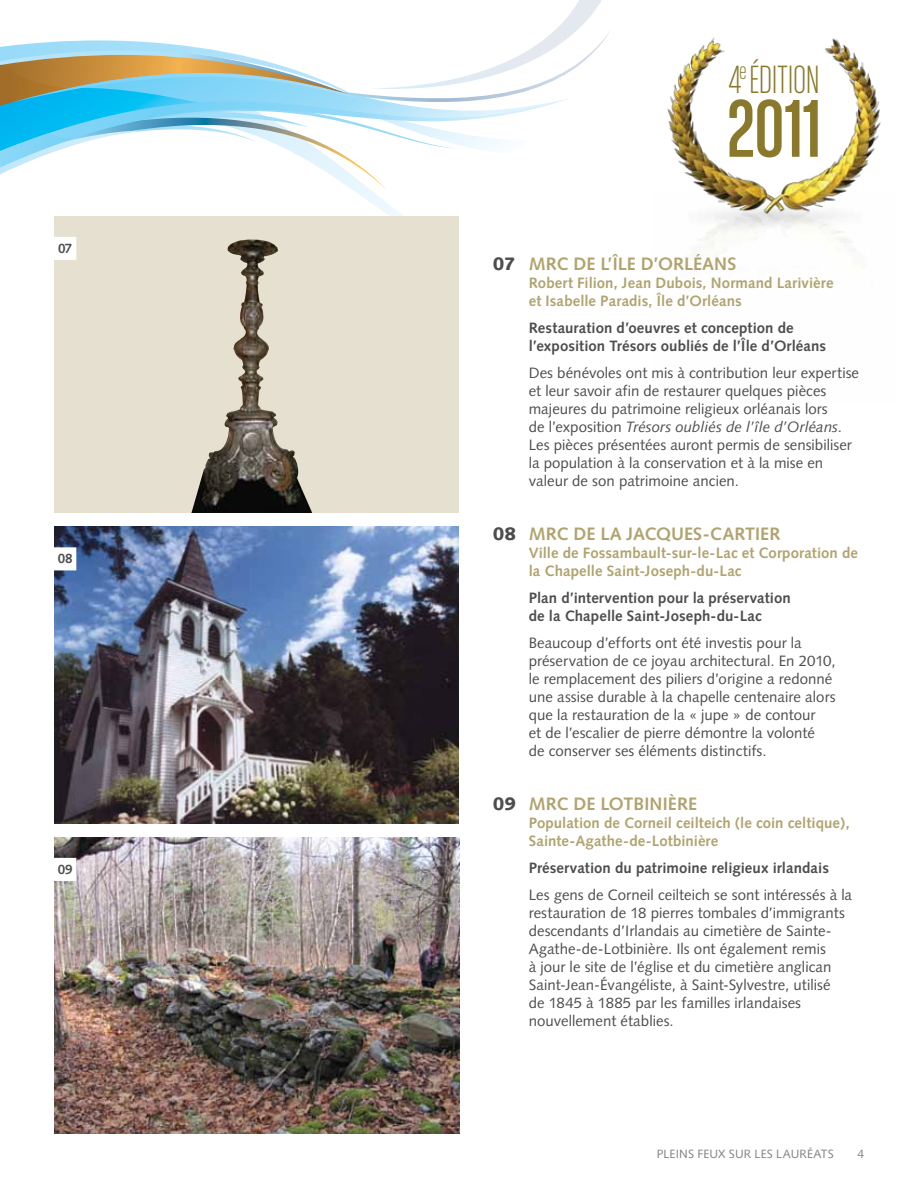
<style>
.page{position:relative;width:918px;height:1188px;background:#fff}
.page>*{position:absolute;margin:0;border:0;box-sizing:border-box;transform-origin:0 0}
.t1{font:87.15px "Chalet Comprime Cologne Eighty";color:#8a792b}
.t2{font:41.85px "Chalet Comprime Milan Eighty";letter-spacing:-.005em;color:#8a792b}
.t3{font:700 18px "Syntax";color:#b1a36f}
.t4{font:15px/18px "Syntax";color:#4d4d4f}
.t5{font:700 15px/18px "Syntax";letter-spacing:.005em;color:#b1a36f}
.t6{font:700 15px/18px "Syntax";letter-spacing:.005em;color:#4d4d4f}
.t7{font:700 13.5px "Syntax";color:#4d4d4f}
.t8{font:12px "Syntax";letter-spacing:.01em;color:#808285}
.s1{font-weight:900;color:#4d4d4f}
.s2{font-style:italic}
</style>
<div class="page">
<svg style="left:355px;top:191px;width:48px;height:25px"></svg>
<svg style="left:0;top:0;width:610px;height:191px"></svg>
<div style="left:54px;top:216px;width:405px;height:297px;background:#e5e0d0"></div>
<img style="left:191px;top:240px;width:121px;height:273px">
<div style="left:53px;top:237px;width:23px;height:23px;background:#fff"></div>
<img style="left:54px;top:526px;width:405px;height:298px">
<div style="left:53px;top:547px;width:23px;height:23px;background:#fff"></div>
<img style="left:54px;top:837px;width:405px;height:297px">
<div style="left:53px;top:858px;width:23px;height:23px;background:#fff"></div>
<img style="left:667px;top:37px;width:214px;height:194px">
<p class="t7" style="left:58px;top:241px;width:16px">07</p>
<p class="t7" style="left:58px;top:551px;width:16px">08</p>
<p class="t7" style="left:58px;top:862px;width:16px">09</p>
<h2 class="t2" style="left:729px;top:57px;width:92px">4<sup>e</sup>ÉDITION</h2>
<h1 class="t1" style="left:727px;top:81px;width:96px">2011</h1>
<p class="t3" style="left:493px;top:253px;width:245px"><span class="s1">07</span> MRC DE L’ÎLE D’ORLÉANS</p>
<p class="t5" style="left:529px;top:274px;width:306px">Robert Filion, Jean Dubois, Normand Larivière et Isabelle Paradis, Île d’Orléans</p>
<p class="t6" style="left:529px;top:319px;width:299px">Restauration d’oeuvres et conception de l’exposition Trésors oubliés de l’Île d’Orléans</p>
<p class="t4" style="left:529px;top:364px;width:332px">Des bénévoles ont mis à contribution leur expertise et leur savoir afin de restaurer quelques pièces majeures du patrimoine religieux orléanais lors<br>de l’exposition <span class="s2">Trésors oubliés de l’île d’Orléans</span>.<br>Les pièces présentées auront permis de sensibiliser la population à la conservation et à la mise en valeur de son patrimoine ancien.</p>
<p class="t3" style="left:493px;top:523px;width:289px"><span class="s1">08</span> MRC DE LA JACQUES-CARTIER</p>
<p class="t5" style="left:529px;top:544px;width:331px">Ville de Fossambault-sur-le-Lac et Corporation de la Chapelle Saint-Joseph-du-Lac</p>
<p class="t6" style="left:529px;top:589px;width:264px">Plan d’intervention pour la préservation de la Chapelle Saint-Joseph-du-Lac</p>
<p class="t4" style="left:529px;top:634px;width:308px">Beaucoup d’efforts ont été investis pour la préservation de ce joyau architectural. En 2010, le remplacement des piliers d’origine a redonné une assise durable à la chapelle centenaire alors que la restauration de la « jupe » de contour<br>et de l’escalier de pierre démontre la volonté<br>de conserver ses éléments distinctifs.</p>
<p class="t3" style="left:493px;top:793px;width:206px"><span class="s1">09</span> MRC DE LOTBINIÈRE</p>
<p class="t5" style="left:529px;top:814px;width:323px">Population de Corneil ceilteich (le coin celtique),<br>Sainte-Agathe-de-Lotbinière</p>
<p class="t6" style="left:529px;top:859px;width:302px">Préservation du patrimoine religieux irlandais</p>
<p class="t4" style="left:529px;top:886px;width:325px">Les gens de Corneil ceilteich se sont intéressés à la restauration de 18 pierres tombales d’immigrants descendants d’Irlandais au cimetière de Sainte-Agathe-de-Lotbinière. Ils ont également remis<br>à jour le site de l’église et du cimetière anglican Saint-Jean-Évangéliste, à Saint-Sylvestre, utilisé<br>de 1845 à 1885 par les familles irlandaises nouvellement établies.</p>
<p class="t8" style="left:657px;top:1147px;width:179px">PLEINS FEUX SUR LES LAURÉATS</p>
<p class="t8" style="left:857px;top:1147px;width:8px">4</p>
</div>
